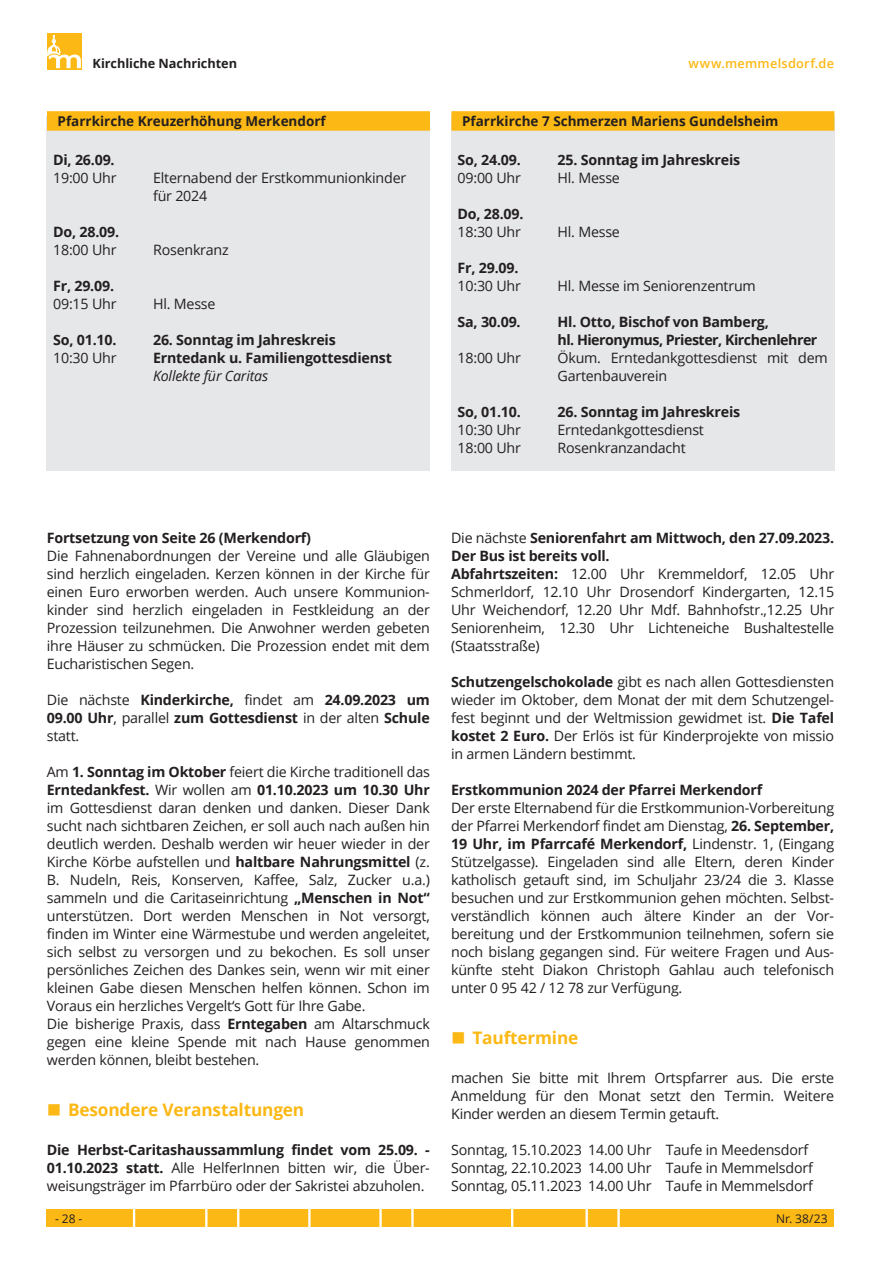
<style>
.page{position:relative;width:881px;height:1263px;background:#fff}
.page>*{position:absolute;margin:0;border:0;box-sizing:border-box;transform-origin:0 0}
.t1{font:700 17.25px "Open Sans";letter-spacing:-.01em;color:#fcb814}
.t2{font:14.25px/18px "Open Sans";letter-spacing:-.015em;color:#231f20;text-align:justify}
.t3{font:700 14.25px/18px "Open Sans";letter-spacing:-.015em;color:#231f20;text-align:justify}
.t4{font:700 14.25px/18px "Open Sans";letter-spacing:-.035em;color:#231f20}
.t5{font:italic 14.25px "Open Sans";letter-spacing:-.015em;color:#231f20}
.t6{font:700 13.5px "Open Sans";color:#231f20}
.t7{font:700 12.75px "Open Sans";letter-spacing:-.005em;color:#231f20}
.t8{font:600 12.75px "Open Sans";letter-spacing:.02em;color:#fcb814}
.t9{font:12px "Open Sans";letter-spacing:.01em;color:#231f20}
.s1{font-weight:400}
.s2{font-weight:700}
</style>
<div class="page">
<svg style="left:47px;top:34px;width:34px;height:36px"></svg>
<svg style="left:47px;top:35px;width:33px;height:33px"></svg>
<div style="left:47px;top:1210px;width:786px;height:17px;background:#fcb814"></div>
<svg style="left:133px;top:1210px;width:2px;height:17px"></svg>
<svg style="left:205px;top:1210px;width:2px;height:17px"></svg>
<svg style="left:237px;top:1210px;width:2px;height:17px"></svg>
<svg style="left:308px;top:1210px;width:2px;height:17px"></svg>
<svg style="left:379px;top:1210px;width:2px;height:17px"></svg>
<svg style="left:411px;top:1210px;width:2px;height:17px"></svg>
<svg style="left:511px;top:1210px;width:2px;height:17px"></svg>
<svg style="left:585px;top:1210px;width:2px;height:17px"></svg>
<svg style="left:617px;top:1210px;width:2px;height:17px"></svg>
<div style="left:47px;top:116px;width:382px;height:355px;background:#e6e7e9"></div>
<div style="left:47px;top:111px;width:383px;height:20px;background:#fcb814"></div>
<div style="left:451px;top:116px;width:382px;height:355px;background:#e6e7e9"></div>
<div style="left:451px;top:111px;width:383px;height:20px;background:#fcb814"></div>
<p class="t7" style="left:92px;top:54px;width:146px">Kirchliche Nachrichten</p>
<p class="t8" style="left:688px;top:55px;width:147px">www.memmelsdorf.de</p>
<p class="t6" style="left:58px;top:112px;width:269px">Pfarrkirche Kreuzerhöhung Merkendorf</p>
<p class="t6" style="left:462px;top:112px;width:318px">Pfarrkirche 7 Schmerzen Mariens Gundelsheim</p>
<p class="t3" style="left:53px;top:150px;width:63px">Di, 26.09.</p>
<p class="t2" style="left:53px;top:168px;width:65px">19:00 Uhr</p>
<p class="t2" style="left:153px;top:168px;width:254px">Elternabend der Erstkommunionkinder für 2024</p>
<p class="t3" style="left:53px;top:222px;width:67px">Do, 28.09.</p>
<p class="t2" style="left:53px;top:240px;width:65px">18:00 Uhr</p>
<p class="t2" style="left:153px;top:240px;width:77px">Rosenkranz</p>
<p class="t3" style="left:53px;top:276px;width:62px">Fr, 29.09.</p>
<p class="t2" style="left:53px;top:294px;width:65px">09:15 Uhr</p>
<p class="t2" style="left:153px;top:294px;width:64px">Hl. Messe</p>
<p class="t3" style="left:53px;top:330px;width:65px">So, 01.10.</p>
<p class="t3" style="left:153px;top:330px;width:184px">26. Sonntag im Jahreskreis</p>
<p class="t2" style="left:53px;top:348px;width:65px">10:30 Uhr</p>
<p class="t3" style="left:153px;top:348px;width:240px">Erntedank u. Familiengottesdienst</p>
<p class="t5" style="left:153px;top:366px;width:116px">Kollekte für Caritas</p>
<p class="t3" style="left:457px;top:150px;width:65px">So, 24.09.</p>
<p class="t3" style="left:557px;top:150px;width:184px">25. Sonntag im Jahreskreis</p>
<p class="t2" style="left:457px;top:168px;width:65px">09:00 Uhr</p>
<p class="t2" style="left:557px;top:168px;width:64px">Hl. Messe</p>
<p class="t3" style="left:457px;top:204px;width:67px">Do, 28.09.</p>
<p class="t2" style="left:457px;top:222px;width:65px">18:30 Uhr</p>
<p class="t2" style="left:557px;top:222px;width:64px">Hl. Messe</p>
<p class="t3" style="left:457px;top:258px;width:62px">Fr, 29.09.</p>
<p class="t2" style="left:457px;top:276px;width:65px">10:30 Uhr</p>
<p class="t2" style="left:557px;top:276px;width:200px">Hl. Messe im Seniorenzentrum</p>
<p class="t3" style="left:457px;top:312px;width:65px">Sa, 30.09.</p>
<p class="t4" style="left:557px;top:312px;width:261px">Hl. Otto, Bischof von Bamberg,<br>hl. Hieronymus, Priester, Kirchenlehrer</p>
<p class="t2" style="left:457px;top:348px;width:65px">18:00 Uhr</p>
<p class="t2" style="left:557px;top:348px;width:272px">Ökum. Erntedankgottesdienst mit dem<br>Gartenbauverein</p>
<p class="t3" style="left:457px;top:402px;width:65px">So, 01.10.</p>
<p class="t3" style="left:557px;top:402px;width:184px">26. Sonntag im Jahreskreis</p>
<p class="t2" style="left:457px;top:420px;width:65px">10:30 Uhr</p>
<p class="t2" style="left:557px;top:420px;width:148px">Erntedankgottesdienst</p>
<p class="t2" style="left:457px;top:438px;width:65px">18:00 Uhr</p>
<p class="t2" style="left:557px;top:438px;width:130px">Rosenkranzandacht</p>
<p class="t3" style="left:47px;top:528px;width:266px">Fortsetzung von Seite 26 (Merkendorf)</p>
<p class="t2" style="left:47px;top:546px;width:384px">Die Fahnenabordnungen der Vereine und alle Gläubigen sind herzlich eingeladen. Kerzen können in der Kirche für einen Euro erworben werden. Auch unsere Kommunion&shy;kinder sind herzlich eingeladen in Festkleidung an der Prozession teilzunehmen. Die Anwohner werden gebeten ihre Häuser zu schmücken. Die Prozession endet mit dem Eucharistischen Segen.</p>
<p class="t3" style="left:47px;top:690px;width:384px"><span class="s1">Die nächste</span> Kinderkirche, <span class="s1">findet am</span> 24.09.2023 um 09.00 Uhr<span class="s1">, parallel</span> zum Gottesdienst <span class="s1">in der alten</span> Schule <span class="s1">statt.</span></p>
<p class="t2" style="left:47px;top:762px;width:384px;text-align:left">Am <span class="s2">1. Sonntag im Oktober</span> feiert die Kirche traditionell das <span class="s2">Erntedankfest.</span> Wir wollen am <span class="s2">01.10.2023 um 10.30 Uhr </span>im Gottesdienst daran denken und danken. Dieser Dank sucht nach sichtbaren Zeichen, er soll auch nach außen hin deutlich werden. Deshalb werden wir heuer wieder in der Kirche Körbe aufstellen und <span class="s2">haltbare Nahrungsmittel</span> (z.<br>B. Nudeln, Reis, Konserven, Kaffee, Salz, Zucker u.a.) sammeln und die Caritaseinrichtung <span class="s2">„Menschen in Not“ </span>unterstützen. Dort werden Menschen in Not versorgt, finden im Winter eine Wärmestube und werden angeleitet, sich selbst zu versorgen und zu bekochen. Es soll unser persönliches Zeichen des Dankes sein, wenn wir mit einer kleinen Gabe diesen Menschen helfen können. Schon im Voraus ein herzliches Vergelt‘s Gott für Ihre Gabe.<br>Die bisherige Praxis, dass <span class="s2">Erntegaben</span> am Altarschmuck gegen eine kleine Spende mit nach Hause genommen werden können, bleibt bestehen.</p>
<p class="t1" style="left:47px;top:1098px;width:259px">■ Besondere Veranstaltungen</p>
<p class="t2" style="left:47px;top:1140px;width:384px"><span class="s2">Die Herbst-Caritashaussammlung findet vom 25.09. - 01.10.2023 statt.</span> Alle HelferInnen bitten wir, die Über&shy;weisungsträger im Pfarrbüro oder der Sakristei abzuholen.</p>
<p class="t2" style="left:451px;top:528px;width:384px;text-align:left">Die nächste <span class="s2">Seniorenfahrt am Mittwoch, den 27.09.2023.<br>Der Bus ist bereits voll.<br>Abfahrtszeiten:</span> 12.00 Uhr Kremmeldorf, 12.05 Uhr Schmerldorf, 12.10 Uhr Drosendorf Kindergarten, 12.15<br>Uhr Weichendorf, 12.20 Uhr Mdf. Bahnhofstr.,12.25 Uhr Seniorenheim, 12.30 Uhr Lichteneiche Bushaltestelle (Staatsstraße)</p>
<p class="t2" style="left:451px;top:672px;width:384px"><span class="s2">Schutzengelschokolade</span> gibt es nach allen Gottesdiensten wieder im Oktober, dem Monat der mit dem Schutzengel&shy;fest beginnt und der Weltmission gewidmet ist. <span class="s2">Die Tafel kostet 2 Euro.</span> Der Erlös ist für Kinderprojekte von missio in armen Ländern bestimmt.</p>
<p class="t3" style="left:451px;top:780px;width:312px">Erstkommunion 2024 der Pfarrei Merkendorf</p>
<p class="t2" style="left:451px;top:798px;width:384px">Der erste Elternabend für die Erstkommunion-Vorbereitung der Pfarrei Merkendorf findet am Dienstag, <span class="s2">26. September, 19 Uhr, im Pfarrcafé Merkendorf,</span> Lindenstr. 1, (Eingang Stützelgasse). Eingeladen sind alle Eltern, deren Kinder katholisch getauft sind, im Schuljahr 23/24 die 3. Klasse besuchen und zur Erstkommunion gehen möchten. Selbst&shy;verständlich können auch ältere Kinder an der Vor&shy;bereitung und der Erstkommunion teilnehmen, sofern sie noch bislang gegangen sind. Für weitere Fragen und Aus&shy;künfte steht Diakon Christoph Gahlau auch telefonisch unter 0 95 42 / 12 78 zur Verfügung.</p>
<p class="t1" style="left:451px;top:1026px;width:129px">■ Tauftermine</p>
<p class="t2" style="left:451px;top:1068px;width:384px">machen Sie bitte mit Ihrem Ortspfarrer aus. Die erste Anmeldung für den Monat setzt den Termin. Weitere Kinder werden an diesem Termin getauft.</p>
<p class="t2" style="left:451px;top:1140px;width:363px;text-align:left">Sonntag, 15.10.2023 14.00 Uhr Taufe in Meedensdorf<br>Sonntag, 22.10.2023 14.00 Uhr Taufe in Memmelsdorf<br>Sonntag, 05.11.2023 14.00 Uhr Taufe in Memmelsdorf</p>
<p class="t9" style="left:55px;top:1211px;width:29px">- 28 -</p>
<p class="t9" style="left:775px;top:1211px;width:53px">Nr. 38/23</p>
</div>
